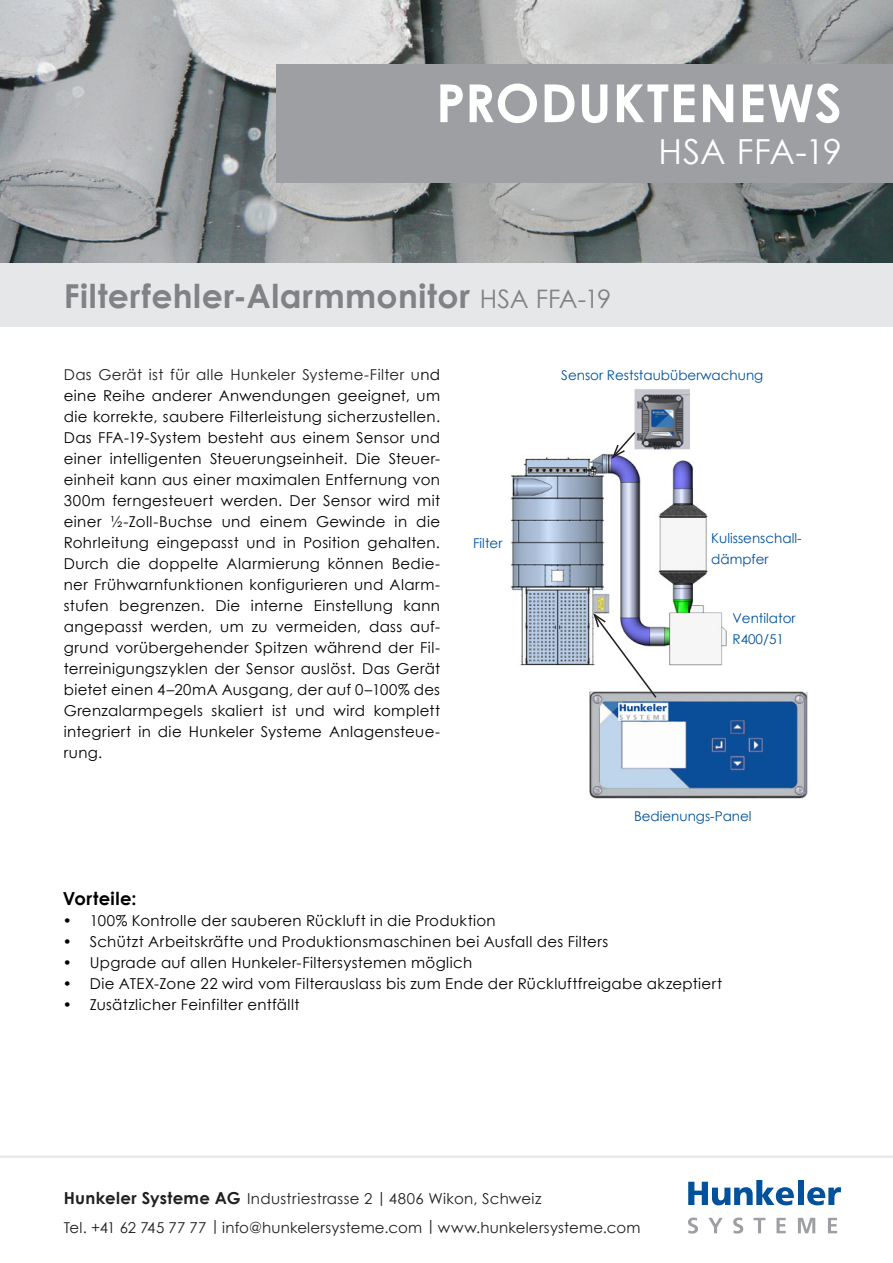
<style>
.page{position:relative;width:893px;height:1263px;background:#fff}
.page>*{position:absolute;margin:0;border:0;box-sizing:border-box;transform-origin:0 0}
.t1{font:700 52.5px "Century Gothic";letter-spacing:.015em;color:#fff}
.t2{font:34.5px "Century Gothic";color:#fff}
.Titel_gross{font:700 33px "Century Gothic";letter-spacing:.02em;color:#808285}
.Grundtext{font:700 18px "Century Gothic";letter-spacing:.02em;color:#000001}
.Grundtext-2{font:15px/21px "Century Gothic";letter-spacing:.025em;color:#000001;text-align:justify}
.t3{font:15px/28.5px "Century Gothic";letter-spacing:.015em;color:#231f20}
.Bildlegende{font:13.5px "Century Gothic";color:#01519b}
.s1{font-weight:400;font-size:25.5px}
.s2{color:#231f20}
.s3{font-weight:700;font-size:16.5px}
</style>
<div class="page">
<hr style="left:0;top:1155px;width:893px;height:3px;background:#e6e7e9">
<svg style="left:688px;top:1217px;width:10px;height:16px"></svg>
<svg style="left:708px;top:1218px;width:15px;height:15px"></svg>
<svg style="left:733px;top:1217px;width:10px;height:16px"></svg>
<svg style="left:753px;top:1218px;width:12px;height:15px"></svg>
<svg style="left:776px;top:1218px;width:10px;height:15px"></svg>
<svg style="left:798px;top:1218px;width:17px;height:15px"></svg>
<svg style="left:828px;top:1218px;width:9px;height:15px"></svg>
<svg style="left:688px;top:1180px;width:106px;height:25px"></svg>
<div style="left:798px;top:1180px;width:6px;height:25px;background:#01519b"></div>
<svg style="left:807px;top:1187px;width:34px;height:18px"></svg>
<img style="left:510px;top:389px;width:298px;height:410px">
<img style="left:0;top:0;width:893px;height:264px">
<div style="left:0;top:264px;width:893px;height:63px;background:#e6e7e9"></div>
<div style="left:276px;top:64px;width:617px;height:119px;background:#9d9fa2"></div>
<svg style="left:592px;top:611px;width:65px;height:88px"></svg>
<svg style="left:610px;top:431px;width:26px;height:29px"></svg>
<p class="t1" style="left:436px;top:63px;width:407px">PRODUKTENEWS</p>
<p class="t2" style="left:658px;top:127px;width:185px">HSA FFA-19</p>
<p class="Titel_gross" style="left:64px;top:271px;width:549px">Filterfehler-Alarmmonitor <span class="s1">HSA FFA-19</span></p>
<p class="Grundtext-2" style="left:64px;top:364px;width:378px"><span class="s2">Das Gerät ist für alle Hunkeler Systeme-Filter u</span>nd eine Reihe anderer Anwendungen geeignet, um die korrekte, saubere Filterleistung sicherzustellen.<br>Das FFA-19-System besteht aus einem Sensor und einer intelligenten Steuerungseinheit. Die Steuer&shy;einheit kann aus einer maximalen Entfernung von 300m ferngesteuert werden. Der Sensor wird mit einer ½-Zoll-Buchse und einem Gewinde in die Rohrleitung eingepasst und in Position gehalten.<br>Durch die doppelte Alarmierung können Bedie&shy;ner Frühwarnfunktionen konfigurieren und Alarm&shy;stufen begrenzen. Die interne Einstellung kann angepasst werden, um zu vermeiden, dass auf&shy;grund vorübergehender Spitzen während der Fil&shy;terreinigungszyklen der Sensor auslöst. Das Gerät bietet einen 4–20mA Ausgang, der auf 0–100% des Grenzalarmpegels skaliert ist und wird komplett integriert in die Hunkeler Systeme Anlagensteue&shy;rung.</p>
<p class="Bildlegende" style="left:473px;top:533px;width:31px">Filter</p>
<p class="Bildlegende" style="left:561px;top:365px;width:204px">Sensor Reststaubüberwachung</p>
<p class="Bildlegende" style="left:711px;top:528px;width:92px">Kulissenschall-</p>
<p class="Bildlegende" style="left:711px;top:549px;width:59px">dämpfer</p>
<p class="Bildlegende" style="left:732px;top:609px;width:65px">Ventilator</p>
<p class="Bildlegende" style="left:732px;top:630px;width:53px">R400/51</p>
<p class="Bildlegende" style="left:634px;top:806px;width:119px">Bedienungs-Panel</p>
<p class="Grundtext" style="left:63px;top:885px;width:75px">Vorteile:</p>
<p class="Grundtext-2" style="left:63px;top:910px;width:435px">• 100% Kontrolle der sauberen Rückluft in die Produktion</p>
<p class="Grundtext-2" style="left:63px;top:931px;width:547px">• Schützt Arbeitskräfte und Produktionsmaschinen bei Ausfall des Filters</p>
<p class="Grundtext-2" style="left:63px;top:952px;width:411px">• Upgrade auf allen Hunkeler-Filtersystemen möglich</p>
<p class="Grundtext-2" style="left:63px;top:973px;width:661px">• Die ATEX-Zone 22 wird vom Filterauslass bis zum Ende der Rückluftfreigabe akzeptiert</p>
<p class="Grundtext-2" style="left:63px;top:994px;width:238px">• Zusätzlicher Feinfilter entfällt</p>
<p class="t3" style="left:64px;top:1184px;width:578px"><span class="s3">Hunkeler Systeme AG</span> Industriestrasse 2 |4806 Wikon, Schweiz<br>Tel. +41 62 745 77 77 |info@hunkelersysteme.com |www.hunkelersysteme.com</p>
</div>
